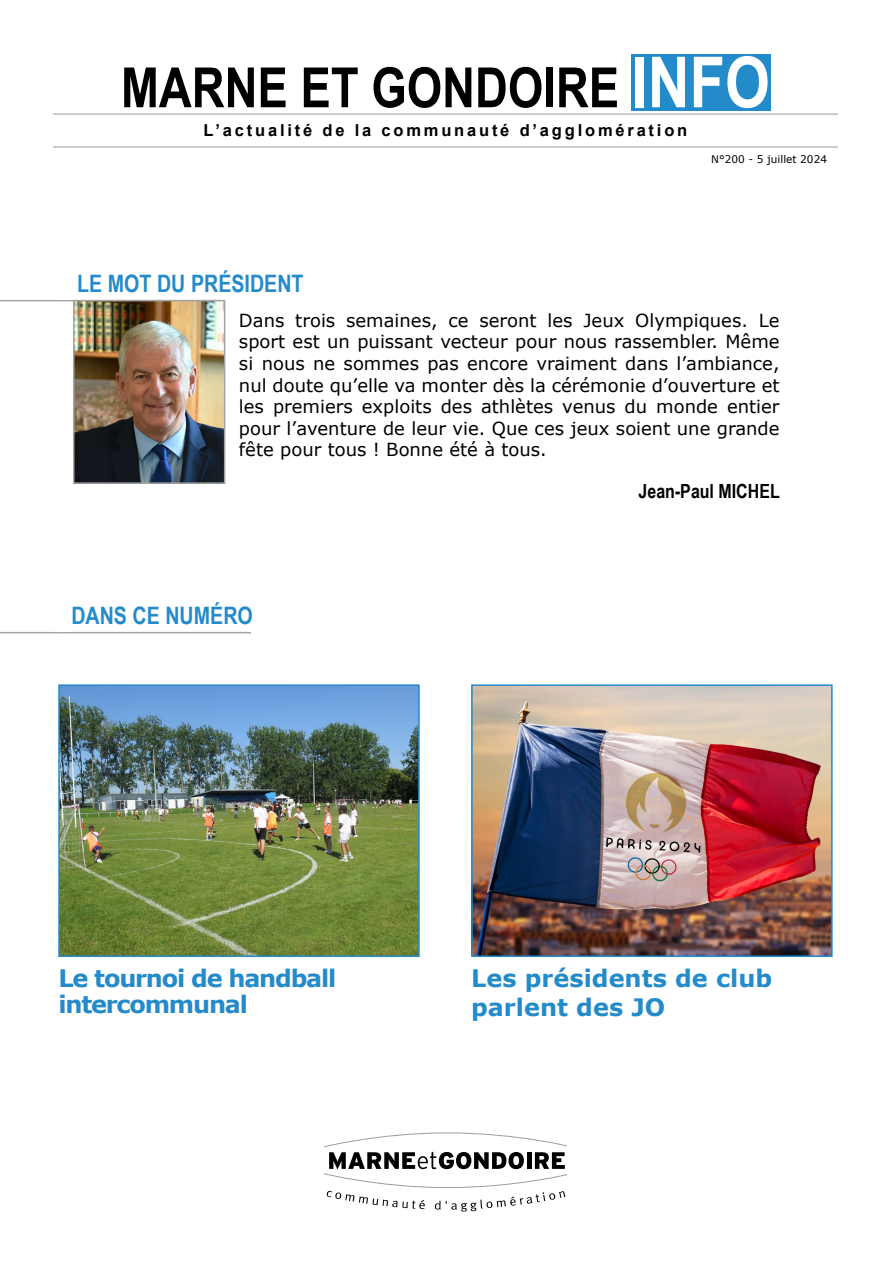
<style>
.page{position:relative;width:893px;height:1263px;background:#fff}
.page>*{position:absolute;margin:0;border:0;box-sizing:border-box;transform-origin:0 0}
.t1{font:700 55.5px "Arial Narrow";color:#000}
.t2{font:700 24px/25.5px "Verdana";letter-spacing:-.05em;color:#248bcb}
.t3{font:700 24px/28.8px "Verdana";color:#248bcb}
.t4{font:700 24px "Arial Narrow";color:#248bcb}
.t5{font:700 19.5px "Arial Narrow";color:#000}
.t6{font:18px/21.6px "Verdana";color:#000;text-align:justify}
.t7{font:700 16.5px "Arial";letter-spacing:.17em;color:#000}
.t8{font:10.5px "Verdana";color:#000}
.s1{font-size:70.5px;color:#fff}
</style>
<div class="page">
<div style="left:632px;top:54px;width:139px;height:56px;background:#248bcb"></div>
<hr style="left:0;top:632px;width:251px;height:1px;background:#a6a5a5">
<svg style="left:324px;top:1133px;width:243px;height:78px"></svg>
<hr style="left:0;top:300px;width:221px;height:1px;background:#a6a5a5">
<img style="left:76px;top:303px;width:146px;height:178px">
<div style="left:73px;top:300px;width:152px;height:184px;border:2px solid #a6a5a5"></div>
<hr style="left:53px;top:114px;width:785px;height:1px;background:#a6a5a5">
<hr style="left:53px;top:146px;width:785px;height:2px;background:#a6a5a5">
<img style="left:61px;top:687px;width:356px;height:267px">
<div style="left:58px;top:684px;width:362px;height:273px;border:2px solid #248bcb"></div>
<img style="left:474px;top:687px;width:356px;height:267px">
<div style="left:471px;top:684px;width:362px;height:273px;border:2px solid #248bcb"></div>
<h1 class="t1" style="left:121px;top:46px;width:650px">MARNE ET GONDOIRE <span class="s1">INFO</span></h1>
<p class="t7" style="left:204px;top:120px;width:485px">L’actualité de la communauté d’agglomération</p>
<p class="t8" style="left:711px;top:153px;width:117px">N°200 - 5 juillet 2024</p>
<h2 class="t4" style="left:77px;top:265px;width:228px">LE MOT DU PRÉSIDENT</h2>
<p class="t6" style="left:239px;top:310px;width:542px">Dans trois semaines, ce seront les Jeux Olympiques. Le sport est un puissant vecteur pour nous rassembler. Même si nous ne sommes pas encore vraiment dans l’ambiance, nul doute qu’elle va monter dès la cérémonie d’ouverture et les premiers exploits des athlètes venus du monde entier pour l’aventure de leur vie. Que ces jeux soient une grande fête pour tous ! Bonne été à tous.</p>
<h2 class="t4" style="left:71px;top:598px;width:183px">DANS CE NUMÉRO</h2>
<h2 class="t2" style="left:58px;top:966px;width:279px">Le tournoi de handball intercommunal</h2>
<p class="t5" style="left:638px;top:476px;width:143px">Jean-Paul MICHEL</p>
<h2 class="t3" style="left:471px;top:964px;width:303px">Les présidents de club parlent des JO</h2>
</div>
